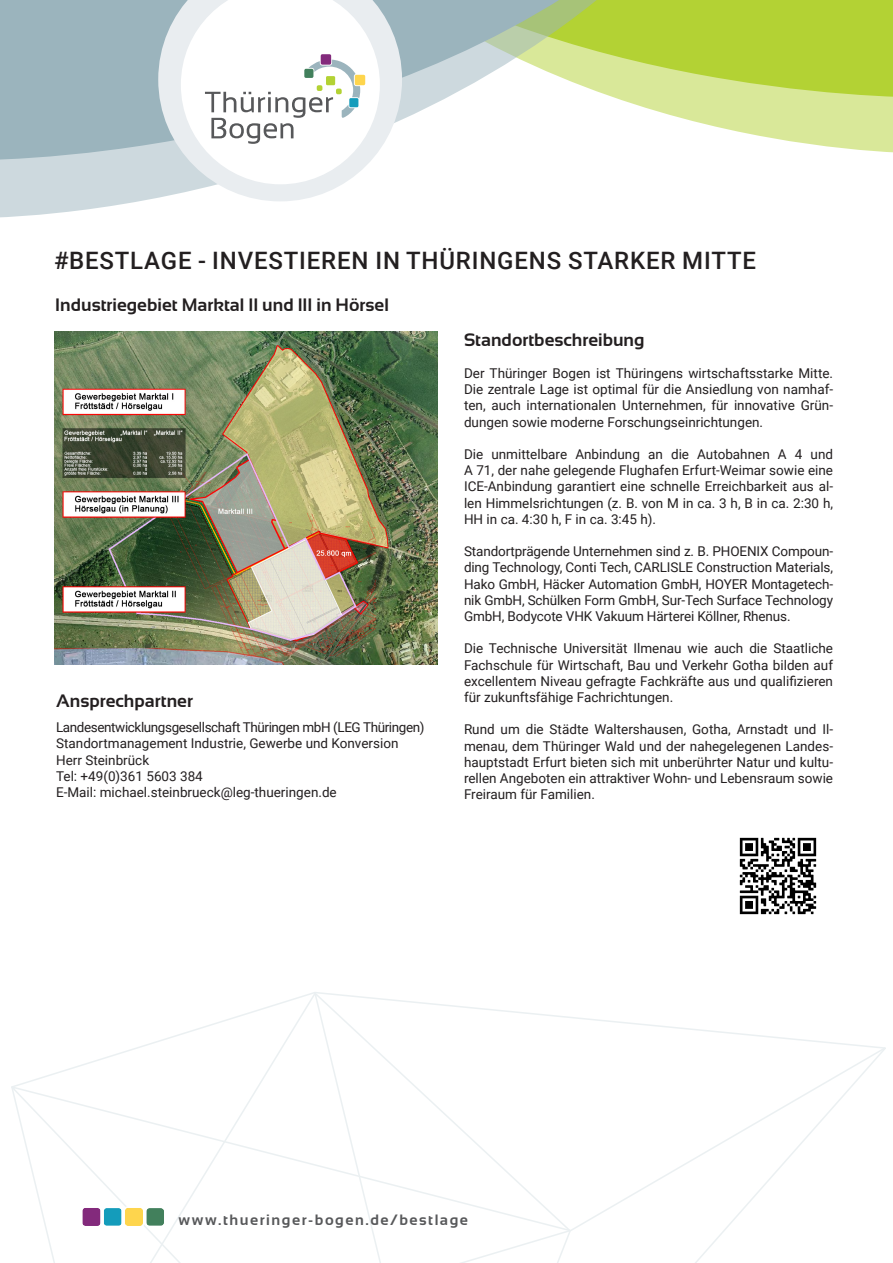
<style>
.page{position:relative;width:893px;height:1263px;background:#fff}
.page>*{position:absolute;margin:0;border:0;box-sizing:border-box;transform-origin:0 0}
.t1{font:500 24px "Roboto";letter-spacing:.035em;color:#231f20}
.t2{font:700 18px "Sansation";color:#231f20}
.t3{font:700 15px "Sansation";letter-spacing:.1em;color:#57585a}
.t4{font:13.5px/16.2px "Roboto";color:#231f20;text-align:justify}
</style>
<div class="page">
<svg style="left:78px;top:992px;width:495px;height:93px"></svg>
<svg style="left:11px;top:1085px;width:559px;height:178px"></svg>
<svg style="left:313px;top:992px;width:136px;height:271px"></svg>
<svg style="left:569px;top:1046px;width:317px;height:187px"></svg>
<svg style="left:666px;top:103px;width:227px;height:50px;fill:#d9e899"></svg>
<svg style="left:666px;top:0;width:227px;height:103px;background:#b9d545"></svg>
<svg style="left:0;top:0;width:666px;height:218px"></svg>
<svg style="left:0;top:0;width:645px;height:167px"></svg>
<svg style="left:158px;top:0;width:244px;height:201px;fill:#e9edf0"></svg>
<svg style="left:181px;top:0;width:199px;height:184px"></svg>
<div style="left:321px;top:54px;width:10px;height:11px;background:#832a7c;border-radius:2px"></div>
<div style="left:355px;top:75px;width:10px;height:10px;background:#fed54d;border-radius:2px"></div>
<div style="left:349px;top:98px;width:9px;height:9px;background:#149cbb"></div>
<div style="left:304px;top:69px;width:9px;height:9px;background:#42805c;border-radius:2px"></div>
<img style="left:739px;top:837px;width:78px;height:78px">
<svg style="left:81px;top:1206px;width:85px;height:21px"></svg>
<img style="left:54px;top:332px;width:383px;height:332px">
<p class="t1" style="left:54px;top:244px;width:703px">#BESTLAGE - INVESTIEREN IN THÜRINGENS STARKER MITTE</p>
<p class="t2" style="left:55px;top:294px;width:335px">Industriegebiet Marktal II und III in Hörsel</p>
<p class="t2" style="left:56px;top:691px;width:138px">Ansprechpartner</p>
<p class="t4" style="left:56px;top:719px;width:370px;text-align:left">Landesentwicklungsgesellschaft Thüringen mbH (LEG Thüringen)<br>Standortmanagement Industrie, Gewerbe und Konversion Herr Steinbrück<br>Tel: +49(0)361 5603 384<br>E-Mail: michael.steinbrueck@leg-thueringen.de</p>
<p class="t2" style="left:464px;top:329px;width:182px">Standortbeschreibung</p>
<p class="t4" style="left:464px;top:364px;width:371px">Der Thüringer Bogen ist Thüringens wirtschaftsstarke Mitte.<br>Die zentrale Lage ist optimal für die Ansiedlung von namhaf&shy;ten, auch internationalen Unternehmen, für innovative Grün&shy;dungen sowie moderne Forschungseinrichtungen.</p>
<p class="t4" style="left:464px;top:445px;width:371px">Die unmittelbare Anbindung an die Autobahnen A 4 und A 71, der nahe gelegende Flughafen Erfurt-Weimar sowie eine ICE-Anbindung garantiert eine schnelle Erreichbarkeit aus al&shy;len Himmelsrichtungen (z. B. von M in ca. 3 h, B in ca. 2:30 h, HH in ca. 4:30 h, F in ca. 3:45 h).</p>
<p class="t4" style="left:464px;top:543px;width:371px">Standortprägende Unternehmen sind z. B. PHOENIX Compoun&shy;ding Technology, Conti Tech, CARLISLE Construction Materials, Hako GmbH, Häcker Automation GmbH, HOYER Montagetech&shy;nik GmbH, Schülken Form GmbH, Sur-Tech Surface Technology GmbH, Bodycote VHK Vakuum Härterei Köllner, Rhenus.</p>
<p class="t4" style="left:464px;top:640px;width:371px">Die Technische Universität Ilmenau wie auch die Staatliche Fachschule für Wirtschaft, Bau und Verkehr Gotha bilden auf excellentem Niveau gefragte Fachkräfte aus und qualifizieren für zukunftsfähige Fachrichtungen.</p>
<p class="t4" style="left:464px;top:721px;width:371px">Rund um die Städte Waltershausen, Gotha, Arnstadt und Il&shy;menau, dem Thüringer Wald und der nahegelegenen Landes&shy;hauptstadt Erfurt bieten sich mit unberührter Natur und kultu&shy;rellen Angeboten ein attraktiver Wohn- und Lebensraum sowie Freiraum für Familien.</p>
<p class="t3" style="left:179px;top:1212px;width:291px">www.thueringer-bogen.de/bestlage</p>
</div>
